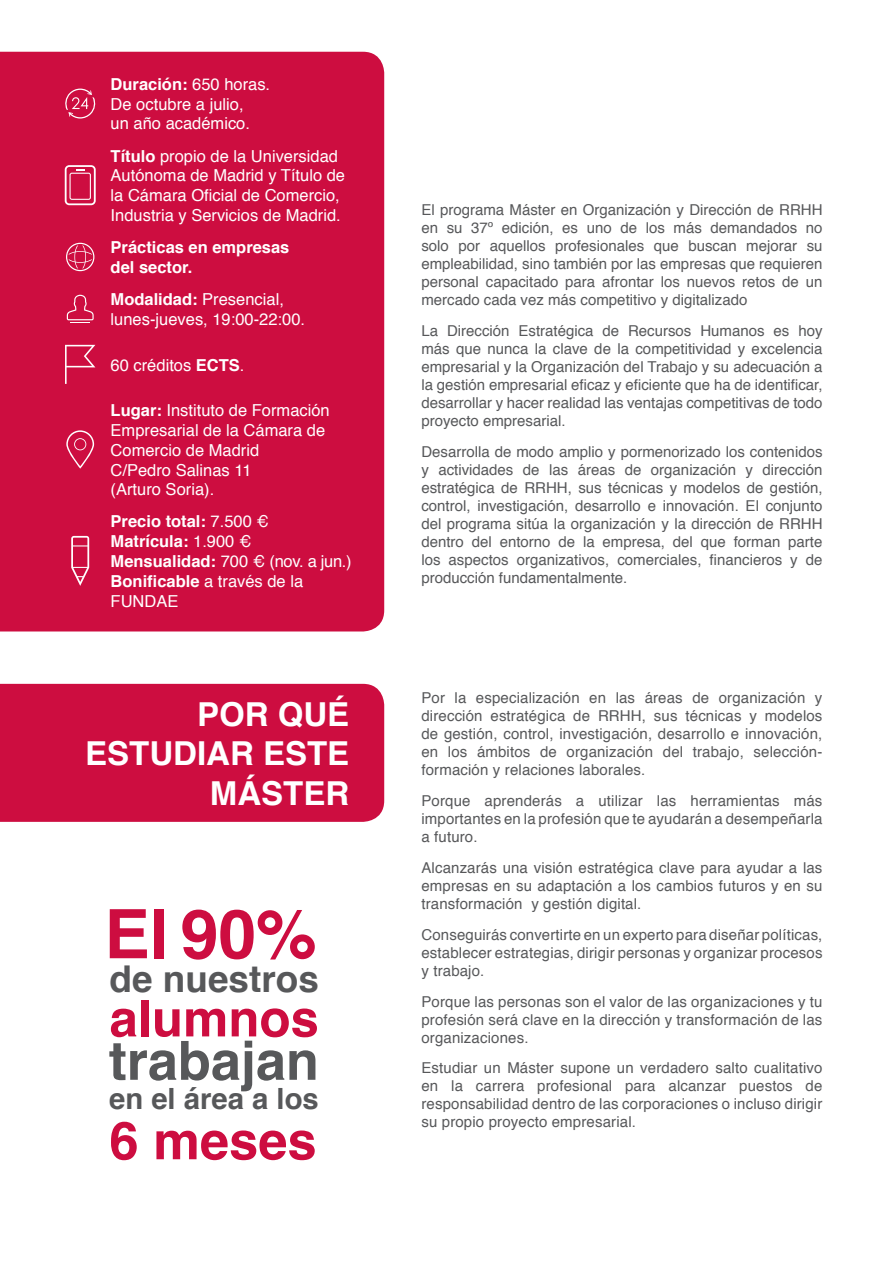
<style>
.page{position:relative;width:893px;height:1263px;background:#fff}
.page>*{position:absolute;margin:0;border:0;box-sizing:border-box;transform-origin:0 0}
.Titulo{font:700 68.1px "Helvetica";color:#cd0d40}
.Titulo-2{font:700 54px "Helvetica";color:#57585a}
.Titulo-3{font:700 52.5px "Helvetica";color:#cd0d40}
.Titulo-4{font:700 51px "Helvetica";color:#cd0d40}
.Titulo-5{font:700 36.9px "Helvetica";color:#57585a}
.Titulo-6{font:700 33px/39.6px "Helvetica";color:#fff;text-align:right}
.Titulo-7{font:700 29.25px "Helvetica";color:#57585a}
.Contenido{font:16.5px/19.8px "Helvetica";color:#fff}
.Contenido-2{font:700 16.5px/19.8px "Helvetica";color:#fff}
.Contenido-3{font:16.5px "Helvetica";letter-spacing:-.02em;color:#fff}
.Contenido-4{font:15px/18px "Helvetica";letter-spacing:.01em;color:#57585a;text-align:justify}
.s1{font-weight:400}
.s2{font-weight:700}
</style>
<div class="page">
<div style="left:0;top:684px;width:384px;height:138px;background:#cd0d40"></div>
<div style="left:0;top:52px;width:384px;height:579px;background:#cd0d40"></div>
<svg style="left:65px;top:165px;width:31px;height:40px"></svg>
<svg style="left:71px;top:536px;width:18px;height:50px"></svg>
<svg style="left:66px;top:243px;width:28px;height:28px"></svg>
<svg style="left:67px;top:295px;width:27px;height:28px"></svg>
<svg style="left:66px;top:430px;width:28px;height:39px"></svg>
<svg style="left:65px;top:345px;width:30px;height:39px"></svg>
<svg style="left:64px;top:89px;width:32px;height:30px"></svg>
<p class="Contenido-2" style="left:111px;top:74px;width:161px">Duración: <span class="s1">650 horas.</span></p>
<p class="Contenido" style="left:111px;top:94px;width:141px">De octubre a julio, un año académico.</p>
<p class="Contenido" style="left:111px;top:146px;width:236px"><span class="s2">Título</span> propio de la Universidad<br>Autónoma de Madrid y Título de la Cámara Oficial de Comercio,<br>Industria y Servicios de Madrid.</p>
<p class="Contenido-2" style="left:111px;top:238px;width:180px">Prácticas en empresas del sector.</p>
<p class="Contenido" style="left:111px;top:290px;width:196px"><span class="s2">Modalidad:</span> Presencial, lunes-jueves, 19:00-22:00.</p>
<p class="Contenido" style="left:111px;top:355px;width:135px">60 créditos <span class="s2">ECTS</span>.</p>
<p class="Contenido" style="left:111px;top:401px;width:221px"><span class="s2">Lugar:</span> Instituto de Formación<br>Empresarial de la Cámara de<br>Comercio de Madrid</p>
<p class="Contenido" style="left:111px;top:460px;width:142px">C/Pedro Salinas 11 (Arturo Soria).</p>
<p class="Contenido-2" style="left:111px;top:512px;width:160px">Precio total: <span class="s1">7.500 €</span></p>
<p class="Contenido-2" style="left:111px;top:532px;width:142px">Matrícula: <span class="s1">1.900 €</span></p>
<p class="Contenido-3" style="left:111px;top:549px;width:242px"><span class="s2">Mensualidad:</span> 700 € (nov. a jun.)</p>
<p class="Contenido" style="left:111px;top:572px;width:194px"><span class="s2">Bonificable</span> a través de la<br>FUNDAE</p>
<p class="Titulo-6" style="left:85px;top:695px;width:266px">POR QUÉ<br>ESTUDIAR ESTE<br>MÁSTER</p>
<p class="Titulo" style="left:104px;top:879px;width:214px">El 90%</p>
<p class="Titulo-5" style="left:110px;top:949px;width:211px">de nuestros</p>
<p class="Titulo-4" style="left:109px;top:977px;width:211px">alumnos</p>
<p class="Titulo-2" style="left:109px;top:1017px;width:212px">trabajan</p>
<p class="Titulo-7" style="left:109px;top:1075px;width:211px">en el área a los</p>
<p class="Titulo-3" style="left:109px;top:1098px;width:209px">6 meses</p>
<p class="Contenido-4" style="left:421px;top:201px;width:403px">El programa Máster en Organización y Dirección de RRHH en su 37º edición, es uno de los más demandados no solo por aquellos profesionales que buscan mejorar su empleabilidad, sino también por las empresas que requieren personal capacitado para afrontar los nuevos retos de un mercado cada vez más competitivo y digitalizado</p>
<p class="Contenido-4" style="left:421px;top:322px;width:403px">La Dirección Estratégica de Recursos Humanos es hoy más que nunca la clave de la competitividad y excelencia empresarial y la Organización del Trabajo y su adecuación a la gestión empresarial eficaz y eficiente que ha de identificar, desarrollar y hacer realidad las ventajas competitivas de todo proyecto empresarial.</p>
<p class="Contenido-4" style="left:421px;top:443px;width:403px">Desarrolla de modo amplio y pormenorizado los contenidos y actividades de las áreas de organización y dirección estratégica de RRHH, sus técnicas y modelos de gestión, control, investigación, desarrollo e innovación. El conjunto del programa sitúa la organización y la dirección de RRHH dentro del entorno de la empresa, del que forman parte los aspectos organizativos, comerciales, financieros y de producción fundamentalmente.</p>
<p class="Contenido-4" style="left:421px;top:690px;width:403px">Por la especialización en las áreas de organización y dirección estratégica de RRHH, sus técnicas y modelos de gestión, control, investigación, desarrollo e innovación, en los ámbitos de organización del trabajo, selección&shy;formación y relaciones laborales.</p>
<p class="Contenido-4" style="left:421px;top:792px;width:403px">Porque aprenderás a utilizar las herramientas más importantes en la profesión que te ayudarán a desempeñarla a futuro.</p>
<p class="Contenido-4" style="left:421px;top:859px;width:403px">Alcanzarás una visión estratégica clave para ayudar a las empresas en su adaptación a los cambios futuros y en su transformación y gestión digital.</p>
<p class="Contenido-4" style="left:421px;top:926px;width:403px">Conseguirás convertirte en un experto para diseñar políticas, establecer estrategias, dirigir personas y organizar procesos y trabajo.</p>
<p class="Contenido-4" style="left:421px;top:993px;width:403px">Porque las personas son el valor de las organizaciones y tu profesión será clave en la dirección y transformación de las organizaciones.</p>
<p class="Contenido-4" style="left:421px;top:1059px;width:403px">Estudiar un Máster supone un verdadero salto cualitativo en la carrera profesional para alcanzar puestos de responsabilidad dentro de las corporaciones o incluso dirigir su propio proyecto empresarial.</p>
</div>
